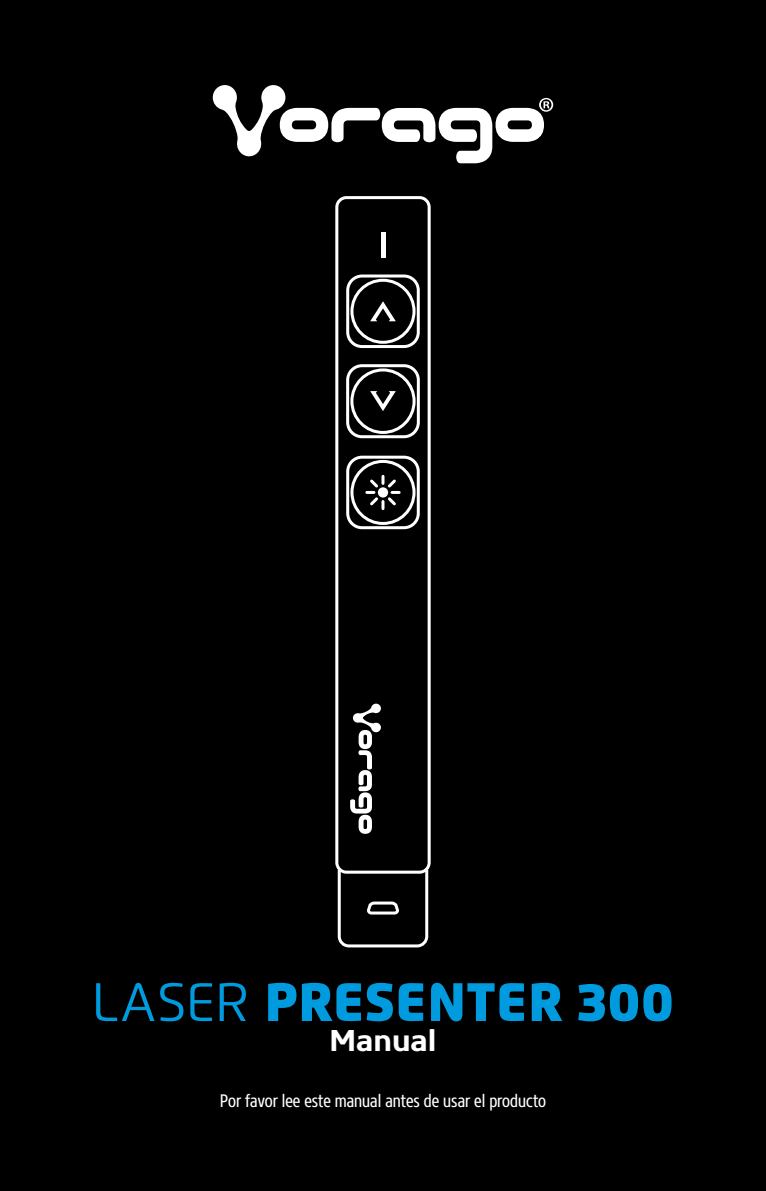
<style>
.page{position:relative;width:766px;height:1191px;background:#fff}
.page>*{position:absolute;margin:0;border:0;box-sizing:border-box;transform-origin:0 0}
.t1{font:900 54px "Flexo";color:#009bde}
.t2{font:700 30px "Core Sans N65";color:#fff}
.t3{font:18px "Core Sans N47 Cn";color:#fff}
.s1{font-weight:400}
</style>
<div class="page">
<div style="left:0;top:0;width:765px;height:1191px;background:#000"></div>
<svg style="left:213px;top:85px;width:340px;height:78px"></svg>
<svg style="left:335px;top:196px;width:96px;height:672px"></svg>
<svg style="left:370px;top:391px;width:25px;height:20px"></svg>
<svg style="left:344px;top:273px;width:77px;height:76px"></svg>
<svg style="left:344px;top:454px;width:77px;height:77px"></svg>
<hr style="left:381px;top:233px;width:4px;height:25px;background:#fff">
<svg style="left:336px;top:867px;width:93px;height:81px"></svg>
<svg style="left:350px;top:703px;width:31px;height:131px"></svg>
<h1 class="t1" style="left:92px;top:969px;width:584px"><span class="s1">LASER</span> PRESENTER 300</h1>
<h2 class="t2" style="left:329px;top:1021px;width:108px">Manual</h2>
<p class="t3" style="left:220px;top:1088px;width:328px">Por favor lee este manual antes de usar el producto</p>
</div>
